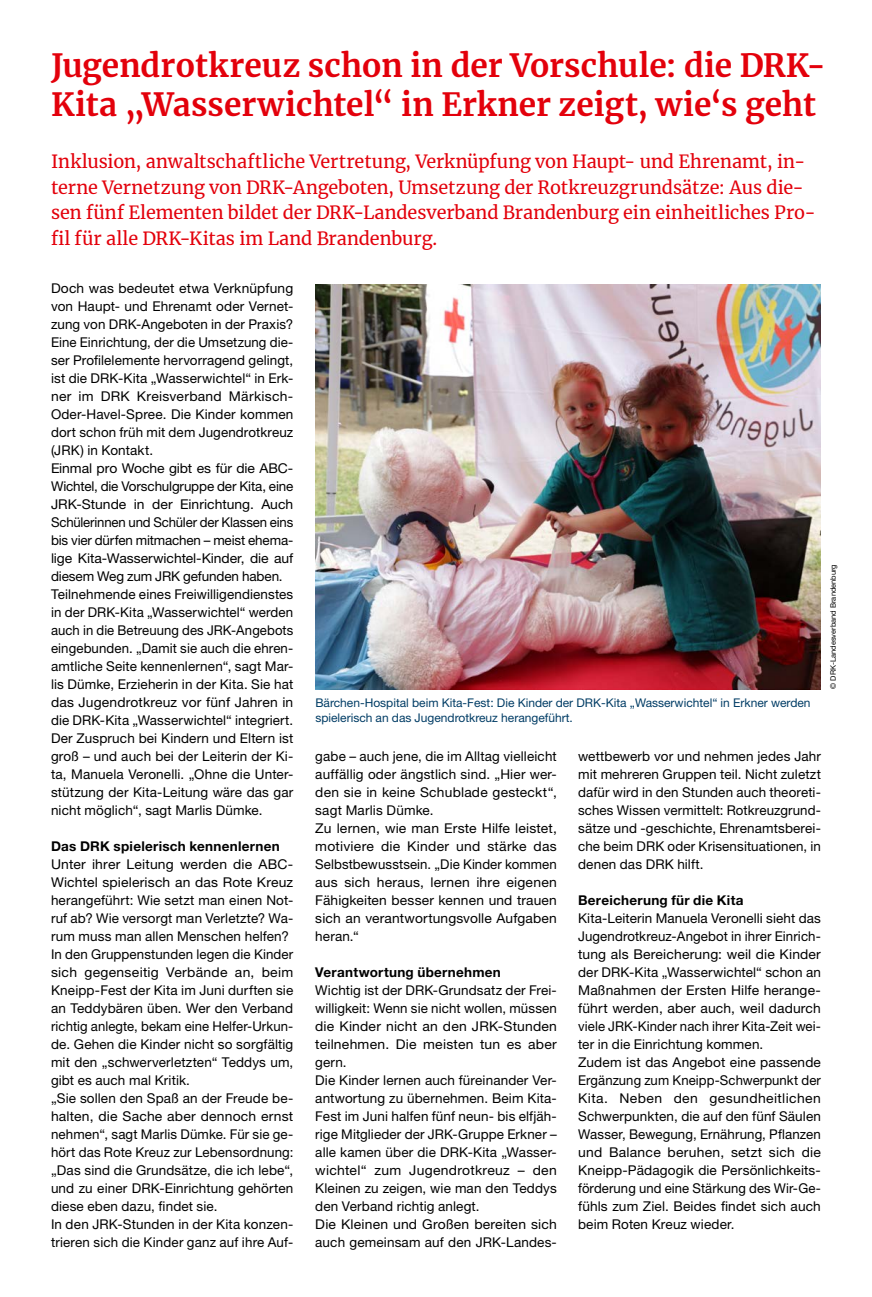
<style>
.page{position:relative;width:872px;height:1297px;background:#fff}
.page>*{position:absolute;margin:0;border:0;box-sizing:border-box;transform-origin:0 0}
.MGB_Headline_23{font:700 31.65px/38.5px "Merriweather";color:#e3000b}
.MGB_Subline{font:18px/25.5px "Merriweather";letter-spacing:-.005em;color:#e3000b}
.MGB_Copy{font:13.5px/18px "Helvetica Neue LT Pro";letter-spacing:.01em;color:#000;text-align:justify}
.MGB_Copy_bold{font:700 13.5px "Helvetica Neue LT Pro";letter-spacing:.02em;color:#000}
.MGB_BU{font:12px/15px "Helvetica Neue LT Pro";color:#003c65}
.MGB_Fotocredits{font:7.5px "Helvetica Neue LT Pro";color:#000}
</style>
<div class="page">
<img style="left:315px;top:284px;width:506px;height:406px">
<p class="MGB_Headline_23" style="left:51px;top:45px;width:776px">Jugendrotkreuz schon in der Vorschule: die DRK-<br>Kita „Wasserwichtel“ in Erkner zeigt, wie‘s geht</p>
<p class="MGB_Subline" style="left:51px;top:149px;width:766px">Inklusion, anwaltschaftliche Vertretung, Verknüpfung von Haupt- und Ehrenamt, in&shy;terne Vernetzung von DRK-Angeboten, Umsetzung der Rotkreuzgrundsätze: Aus die&shy;sen fünf Elementen bildet der DRK-Landesverband Brandenburg ein einheitliches Pro&shy;fil für alle DRK-Kitas im Land Brandenburg.</p>
<p class="MGB_Copy" style="left:51px;top:278px;width:244px">Doch was bedeutet etwa Verknüpfung von Haupt- und Ehrenamt oder Vernet&shy;zung von DRK-Angeboten in der Praxis?<br>Eine Einrichtung, der die Umsetzung die&shy;ser Profilelemente hervorragend gelingt, ist die DRK-Kita „Wasserwichtel“ in Erk&shy;ner im DRK Kreisverband Märkisch-Oder-Havel-Spree. Die Kinder kommen dort schon früh mit dem Jugendrotkreuz (JRK) in Kontakt.</p>
<p class="MGB_Copy" style="left:51px;top:458px;width:244px">Einmal pro Woche gibt es für die ABC-Wichtel, die Vorschulgruppe der Kita, eine JRK-Stunde in der Einrichtung. Auch Schülerinnen und Schüler der Klassen eins bis vier dürfen mitmachen – meist ehema&shy;lige Kita-Wasserwichtel-Kinder, die auf diesem Weg zum JRK gefunden haben.</p>
<p class="MGB_Copy" style="left:51px;top:584px;width:244px">Teilnehmende eines Freiwilligendienstes in der DRK-Kita „Wasserwichtel“ werden auch in die Betreuung des JRK-Angebots eingebunden. „Damit sie auch die ehren&shy;amtliche Seite kennenlernen“, sagt Mar&shy;lis Dümke, Erzieherin in der Kita. Sie hat das Jugendrotkreuz vor fünf Jahren in die DRK-Kita „Wasserwichtel“ integriert.<br>Der Zuspruch bei Kindern und Eltern ist groß – und auch bei der Leiterin der Ki&shy;ta, Manuela Veronelli. „Ohne die Unter&shy;stützung der Kita-Leitung wäre das gar nicht möglich“, sagt Marlis Dümke.</p>
<p class="MGB_Copy_bold" style="left:51px;top:837px;width:230px">Das DRK spielerisch kennenlernen</p>
<p class="MGB_Copy" style="left:51px;top:854px;width:244px">Unter ihrer Leitung werden die ABC-Wichtel spielerisch an das Rote Kreuz herangeführt: Wie setzt man einen Not&shy;ruf ab? Wie versorgt man Verletzte? Wa&shy;rum muss man allen Menschen helfen?</p>
<p class="MGB_Copy" style="left:51px;top:944px;width:244px">In den Gruppenstunden legen die Kinder sich gegenseitig Verbände an, beim Kneipp-Fest der Kita im Juni durften sie an Teddybären üben. Wer den Verband richtig anlegte, bekam eine Helfer-Urkun&shy;de. Gehen die Kinder nicht so sorgfältig mit den „schwerverletzten“ Teddys um, gibt es auch mal Kritik.</p>
<p class="MGB_Copy" style="left:51px;top:1088px;width:244px">„Sie sollen den Spaß an der Freude be&shy;halten, die Sache aber dennoch ernst nehmen“, sagt Marlis Dümke. Für sie ge&shy;hört das Rote Kreuz zur Lebensordnung: „Das sind die Grundsätze, die ich lebe“, und zu einer DRK-Einrichtung gehörten diese eben dazu, findet sie.</p>
<p class="MGB_Copy" style="left:51px;top:1214px;width:244px">In den JRK-Stunden in der Kita konzen&shy;trieren sich die Kinder ganz auf ihre Auf-</p>
<p class="MGB_BU" style="left:315px;top:694px;width:497px">Bärchen-Hospital beim Kita-Fest: Die Kinder der DRK-Kita „Wasserwichtel“ in Erkner werden spielerisch an das Jugendrotkreuz herangeführt.</p>
<p class="MGB_Copy" style="left:315px;top:746px;width:243px">gabe – auch jene, die im Alltag vielleicht auffällig oder ängstlich sind. „Hier wer&shy;den sie in keine Schublade gesteckt“, sagt Marlis Dümke.</p>
<p class="MGB_Copy" style="left:315px;top:818px;width:243px">Zu lernen, wie man Erste Hilfe leistet, motiviere die Kinder und stärke das Selbstbewusstsein. „Die Kinder kommen aus sich heraus, lernen ihre eigenen Fähigkeiten besser kennen und trauen sich an verantwortungsvolle Aufgaben heran.“</p>
<p class="MGB_Copy_bold" style="left:315px;top:963px;width:187px">Verantwortung übernehmen</p>
<p class="MGB_Copy" style="left:315px;top:980px;width:243px">Wichtig ist der DRK-Grundsatz der Frei&shy;willigkeit: Wenn sie nicht wollen, müssen die Kinder nicht an den JRK-Stunden teilnehmen. Die meisten tun es aber gern.</p>
<p class="MGB_Copy" style="left:315px;top:1070px;width:243px">Die Kinder lernen auch füreinander Ver&shy;antwortung zu übernehmen. Beim Kita-Fest im Juni halfen fünf neun- bis elfjäh&shy;rige Mitglieder der JRK-Gruppe Erkner – alle kamen über die DRK-Kita „Wasser&shy;wichtel“ zum Jugendrotkreuz – den Kleinen zu zeigen, wie man den Teddys den Verband richtig anlegt.</p>
<p class="MGB_Copy" style="left:315px;top:1214px;width:243px">Die Kleinen und Großen bereiten sich auch gemeinsam auf den JRK-Landes-</p>
<p class="MGB_Copy" style="left:578px;top:746px;width:244px">wettbewerb vor und nehmen jedes Jahr mit mehreren Gruppen teil. Nicht zuletzt dafür wird in den Stunden auch theoreti&shy;sches Wissen vermittelt: Rotkreuzgrund&shy;sätze und -geschichte, Ehrenamtsberei&shy;che beim DRK oder Krisensituationen, in denen das DRK hilft.</p>
<p class="MGB_Copy_bold" style="left:578px;top:891px;width:167px">Bereicherung für die Kita</p>
<p class="MGB_Copy" style="left:578px;top:908px;width:244px">Kita-Leiterin Manuela Veronelli sieht das Jugendrotkreuz-Angebot in ihrer Einrich&shy;tung als Bereicherung: weil die Kinder der DRK-Kita „Wasserwichtel“ schon an Maßnahmen der Ersten Hilfe herange&shy;führt werden, aber auch, weil dadurch viele JRK-Kinder nach ihrer Kita-Zeit wei&shy;ter in die Einrichtung kommen.</p>
<p class="MGB_Copy" style="left:578px;top:1052px;width:244px">Zudem ist das Angebot eine passende Ergänzung zum Kneipp-Schwerpunkt der Kita. Neben den gesundheitlichen Schwerpunkten, die auf den fünf Säulen Wasser, Bewegung, Ernährung, Pflanzen und Balance beruhen, setzt sich die Kneipp-Pädagogik die Persönlichkeits&shy;förderung und eine Stärkung des Wir-Ge&shy;fühls zum Ziel. Beides findet sich auch beim Roten Kreuz wieder.</p>
<p class="MGB_Fotocredits" style="left:828px;top:689px;width:126px;rotate:-90deg">© DRK-Landesverband Brandenburg</p>
</div>
